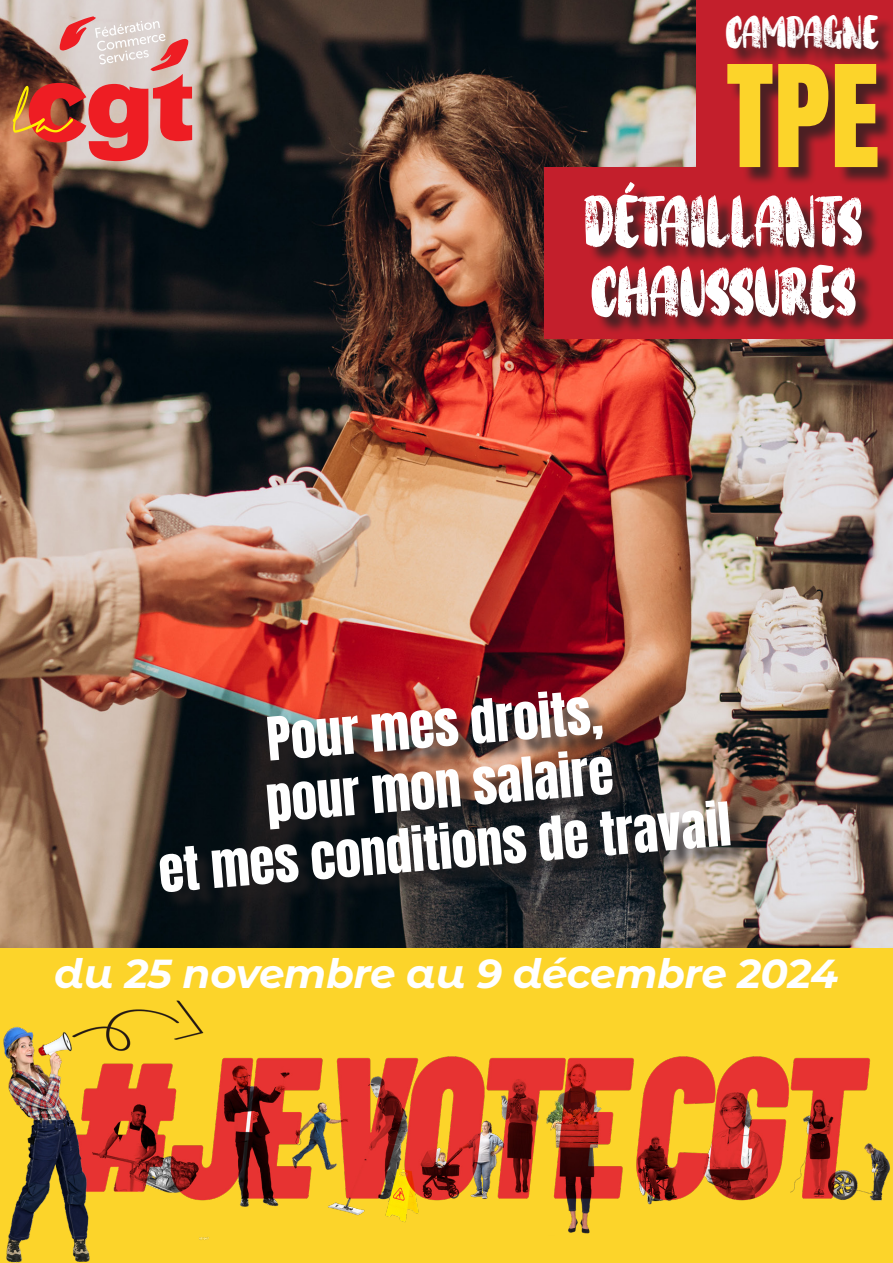
<style>
.page{position:relative;width:893px;height:1263px;background:#fff}
.page>*{position:absolute;margin:0;border:0;box-sizing:border-box;transform-origin:0 0}
.t1{font:120px "Anton";color:#fcd42a}
.t2{font:58.5px/70.2px "Grunge Marker";color:#fff}
.t3{font:51px "Anton";color:#fff}
.t4{font:italic 700 40.5px "Montserrat Alternates";letter-spacing:-.01em;color:#fff}
.t5{font:37.5px "Grunge Marker";color:#fff}
</style>
<div class="page">
<img style="left:0;top:0;width:893px;height:949px">
<svg style="left:13px;top:16px;width:179px;height:145px;background:#cb7e76"></svg>
<div style="left:0;top:949px;width:893px;height:314px;background:#fcd42a"></div>
<img style="left:3px;top:1000px;width:887px;height:263px">
<div style="left:696px;top:0;width:197px;height:190px;background:#c31f2c"></div>
<div style="left:728px;top:18px;width:165px;height:49px;background:#231f20;opacity:.75"></div>
<div style="left:544px;top:167px;width:349px;height:172px;background:#c31f2c"></div>
<div style="left:729px;top:66px;width:164px;height:120px;background:#231f20;opacity:.75"></div>
<div style="left:163px;top:694px;width:586px;height:217px;background:#231f20;opacity:.75"></div>
<div style="left:587px;top:185px;width:293px;height:151px;background:#231f20;opacity:.75"></div>
<p class="t5" style="left:726px;top:6px;width:155px">CAMPAGNE</p>
<p class="t1" style="left:726px;top:55px;width:155px">TPE</p>
<p class="t2" style="left:585px;top:187px;width:279px">DÉTAILLANTS<br>CHAUSSURES</p>
<p class="t3" style="left:265px;top:714px;width:338px;rotate:-5deg">Pour mes droits,</p>
<p class="t3" style="left:264px;top:776px;width:350px;rotate:-5deg">pour mon salaire</p>
<p class="t3" style="left:157px;top:846px;width:575px;rotate:-5deg">et mes conditions de travail</p>
<p class="t4" style="left:54px;top:944px;width:786px">du 25 novembre au 9 décembre 2024</p>
</div>
